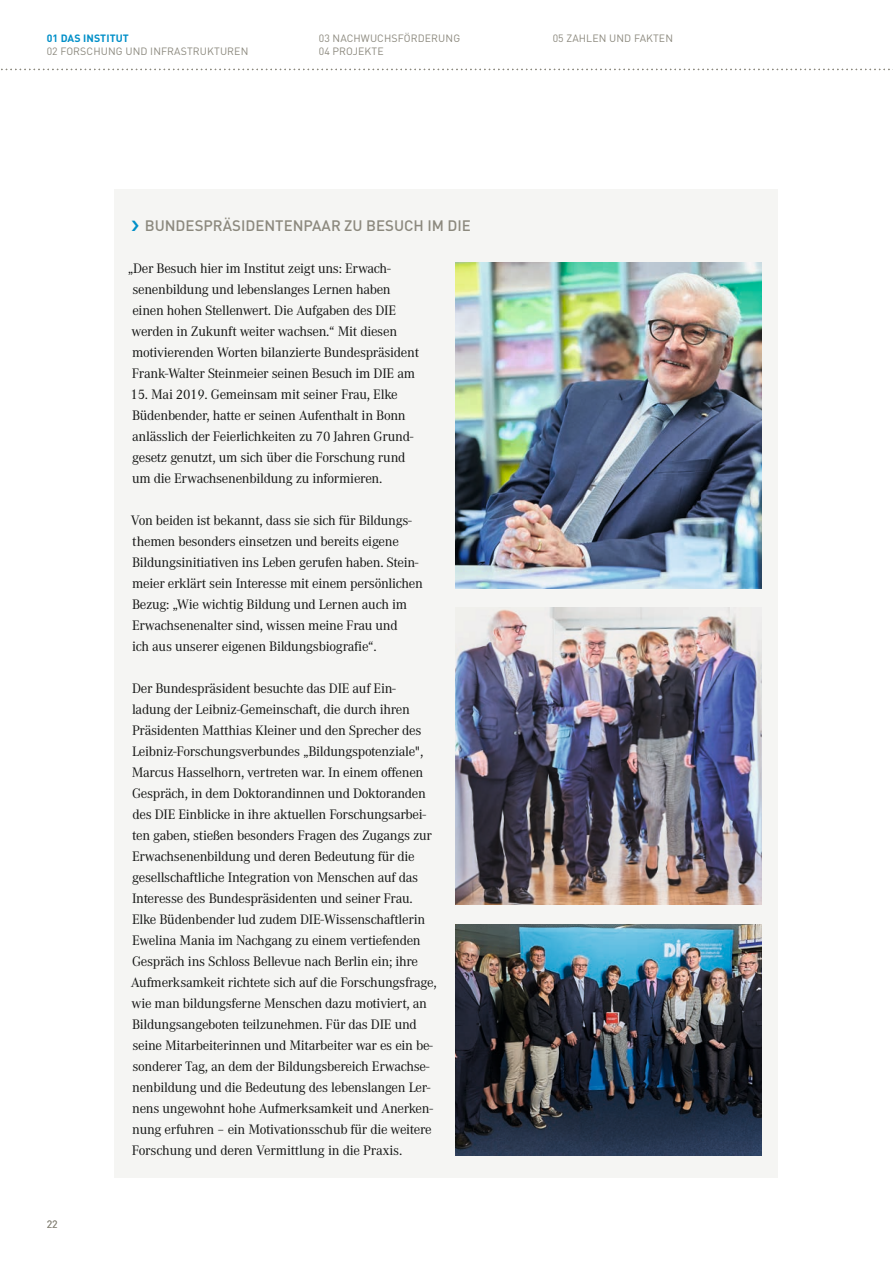
<style>
.page{position:relative;width:893px;height:1263px;background:#fff}
.page>*{position:absolute;margin:0;border:0;box-sizing:border-box;transform-origin:0 0}
.t1{font:500 15px "DIN Pro";color:#8c897e}
.Copy{font:14.25px/21px "Corporate A";letter-spacing:-.02em;color:#131413}
.t2{font:10.5px/12.6px "DIN Pro";letter-spacing:.01em;color:#8c897e}
.t3{font:700 10.5px "DIN Pro";letter-spacing:.01em;color:#008fc8}
</style>
<div class="page">
<svg style="left:1px;top:69px;width:892px;height:1px"></svg>
<div style="left:115px;top:189px;width:663px;height:988px;background:#f5f5f3"></div>
<img style="left:455px;top:263px;width:306px;height:325px">
<img style="left:455px;top:924px;width:306px;height:231px">
<img style="left:455px;top:608px;width:306px;height:296px">
<p class="t2" style="left:319px;top:32px;width:143px">03 NACHWUCHSFÖRDERUNG<br>04 PROJEKTE</p>
<p class="t3" style="left:47px;top:31px;width:84px">01 DAS INSTITUT</p>
<p class="t2" style="left:553px;top:32px;width:122px">05 ZAHLEN UND FAKTEN</p>
<p class="t2" style="left:47px;top:44px;width:203px">02 FORSCHUNG UND INFRASTRUKTUREN</p>
<p class="t2" style="left:47px;top:1218px;width:12px">22</p>
<p class="t1" style="left:145px;top:215px;width:328px">BUNDESPRÄSIDENTENPAAR ZU BESUCH IM DIE</p>
<p class="Copy" style="left:128px;top:257px;width:293px">„Der Besuch hier im Institut zeigt uns: Erwach&shy;senenbildung und lebenslanges Lernen haben einen hohen Stellenwert. Die Aufgaben des DIE werden in Zukunft weiter wachsen.“ Mit diesen motivierenden Worten bilanzierte Bundespräsident Frank-Walter Steinmeier seinen Besuch im DIE am</p>
<p class="Copy" style="left:131px;top:383px;width:284px">15. Mai 2019. Gemeinsam mit seiner Frau, Elke Büdenbender, hatte er seinen Aufenthalt in Bonn anlässlich der Feierlichkeiten zu 70 Jahren Grund&shy;gesetz genutzt, um sich über die Forschung rund um die Erwachsenenbildung zu informieren.</p>
<p class="Copy" style="left:131px;top:509px;width:294px">Von beiden ist bekannt, dass sie sich für Bildungs&shy;themen besonders einsetzen und bereits eigene Bildungsinitiativen ins Leben gerufen haben. Stein&shy;meier erklärt sein Interesse mit einem persönlichen Bezug: „Wie wichtig Bildung und Lernen auch im Erwachsenenalter sind, wissen meine Frau und<br>ich aus unserer eigenen Bildungsbiografie“.</p>
<p class="Copy" style="left:131px;top:677px;width:307px">Der Bundespräsident besuchte das DIE auf Ein&shy;ladung der Leibniz-Gemeinschaft, die durch ihren Präsidenten Matthias Kleiner und den Sprecher des Leibniz-Forschungsverbundes „Bildungspotenziale", Marcus Hasselhorn, vertreten war. In einem offenen Gespräch, in dem Doktorandinnen und Doktoranden des DIE Einblicke in ihre aktuellen Forschungsarbei&shy;ten gaben, stießen besonders Fragen des Zugangs zur Erwachsenenbildung und deren Bedeutung für die gesellschaftliche Integration von Menschen auf das Interesse des Bundespräsidenten und seiner Frau.<br>Elke Büdenbender lud zudem DIE-Wissenschaftlerin Ewelina Mania im Nachgang zu einem vertiefenden Gespräch ins Schloss Bellevue nach Berlin ein; ihre Aufmerksamkeit richtete sich auf die Forschungsfrage, wie man bildungsferne Menschen dazu motiviert, an Bildungsangeboten teilzunehmen. Für das DIE und seine Mitarbeiterinnen und Mitarbeiter war es ein be&shy;sonderer Tag, an dem der Bildungsbereich Erwachse&shy;nenbildung und die Bedeutung des lebenslangen Ler&shy;nens ungewohnt hohe Aufmerksamkeit und Anerken&shy;nung erfuhren – ein Motivationsschub für die weitere Forschung und deren Vermittlung in die Praxis.</p>
</div>
